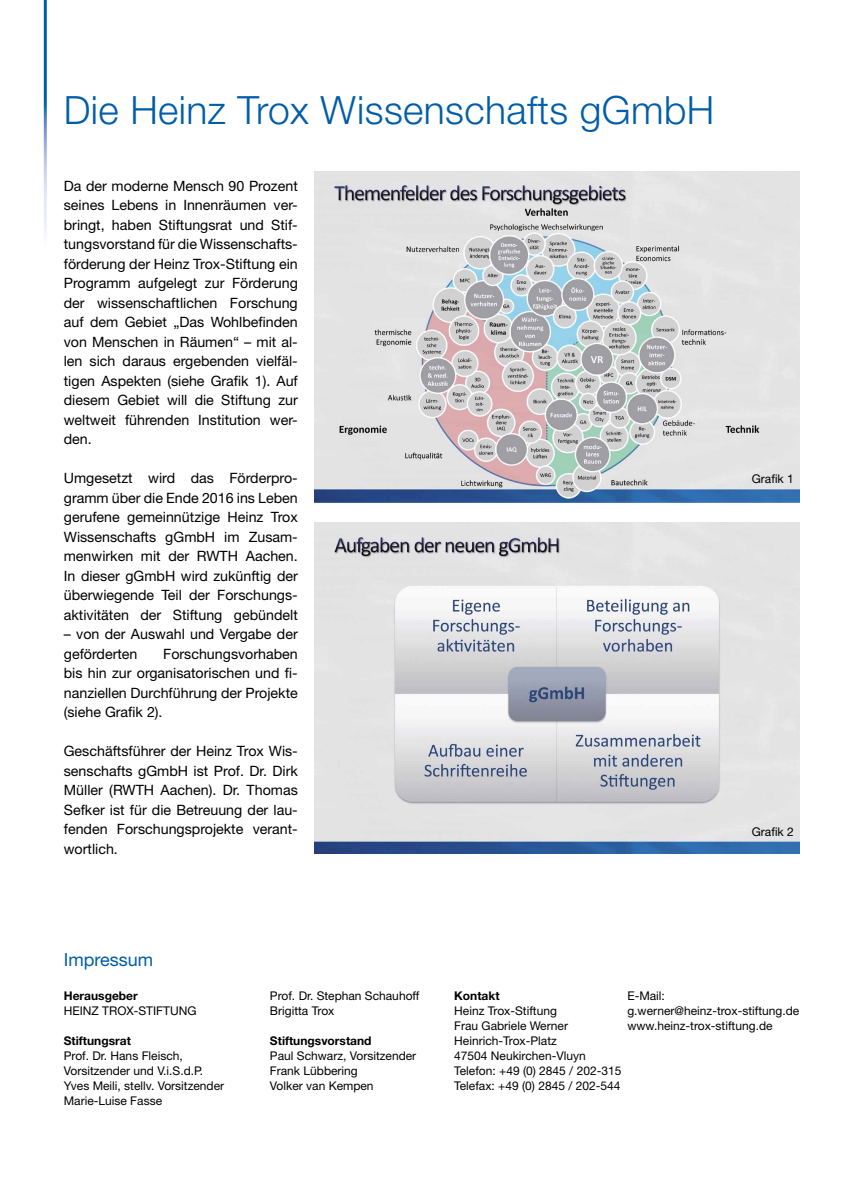
<style>
.page{position:relative;width:851px;height:1191px;background:#fff}
.page>*{position:absolute;margin:0;border:0;box-sizing:border-box;transform-origin:0 0}
.t1{font:300 39px "Helvetica Neue";letter-spacing:.01em;color:#005da9}
.t2{font:18px "Helvetica Neue";color:#005da9}
.t3{font:14.25px/19.5px "Helvetica Neue";color:#000;text-align:justify}
.t4{font:12px/15px "Helvetica Neue";color:#000}
.t5{font:700 12px "Helvetica Neue";color:#000}
</style>
<div class="page">
<img style="left:315px;top:171px;width:484px;height:331px">
<img style="left:315px;top:522px;width:484px;height:331px">
<h1 class="t1" style="left:64px;top:86px;width:652px">Die Heinz Trox Wissenschafts gGmbH</h1>
<p class="t3" style="left:64px;top:175px;width:235px">Da der moderne Mensch 90 Prozent seines Lebens in Innenräumen ver&shy;bringt, haben Stiftungsrat und Stif&shy;tungsvorstand für die Wissenschafts&shy;förderung der Heinz Trox-Stiftung ein Programm aufgelegt zur Förderung der wissenschaftlichen Forschung auf dem Gebiet „Das Wohlbefinden von Menschen in Räumen“ – mit al&shy;len sich daraus ergebenden vielfäl&shy;tigen Aspekten (siehe Grafik 1). Auf diesem Gebiet will die Stiftung zur weltweit führenden Institution wer&shy;den.</p>
<p class="t3" style="left:64px;top:468px;width:235px">Umgesetzt wird das Förderpro&shy;gramm über die Ende 2016 ins Leben gerufene gemeinnützige Heinz Trox Wissenschafts gGmbH im Zusam&shy;menwirken mit der RWTH Aachen.<br>In dieser gGmbH wird zukünftig der überwiegende Teil der Forschungs&shy;aktivitäten der Stiftung gebündelt</p>
<p class="t3" style="left:64px;top:624px;width:235px">– von der Auswahl und Vergabe der geförderten</p>
<p class="t3" style="left:64px;top:643px;width:235px;text-indent:99px">Forschungsvorhaben bis hin zur organisatorischen und fi&shy;nanziellen Durchführung der Projekte (siehe Grafik 2).</p>
<p class="t3" style="left:64px;top:741px;width:235px">Geschäftsführer der Heinz Trox Wis&shy;senschafts gGmbH ist Prof. Dr. Dirk Müller (RWTH Aachen). Dr. Thomas Sefker ist für die Betreuung der lau&shy;fenden Forschungsprojekte verant&shy;wortlich.</p>
<p class="t2" style="left:64px;top:948px;width:91px">Impressum</p>
<p class="t4" style="left:751px;top:471px;width:43px">Grafik 1</p>
<p class="t4" style="left:751px;top:823px;width:43px">Grafik 2</p>
<p class="t5" style="left:64px;top:988px;width:76px">Herausgeber</p>
<p class="t4" style="left:64px;top:1003px;width:134px">HEINZ TROX-STIFTUNG</p>
<p class="t5" style="left:64px;top:1033px;width:69px">Stiftungsrat</p>
<p class="t4" style="left:64px;top:1048px;width:162px">Prof. Dr. Hans Fleisch,<br>Vorsitzender und V.i.S.d.P.<br>Yves Meili, stellv. Vorsitzender<br>Marie-Luise Fasse</p>
<p class="t4" style="left:270px;top:988px;width:151px">Prof. Dr. Stephan Schauhoff<br>Brigitta Trox</p>
<p class="t5" style="left:270px;top:1033px;width:103px">Stiftungsvorstand</p>
<p class="t4" style="left:270px;top:1048px;width:148px">Paul Schwarz, Vorsitzender<br>Frank Lübbering<br>Volker van Kempen</p>
<p class="t5" style="left:454px;top:988px;width:47px">Kontakt</p>
<p class="t4" style="left:454px;top:1003px;width:169px">Heinz Trox-Stiftung<br>Frau Gabriele Werner<br>Heinrich-Trox-Platz<br>47504 Neukirchen-Vluyn<br>Telefon: +49 (0) 2845 / 202-315<br>Telefax: +49 (0) 2845 / 202-544</p>
<p class="t4" style="left:627px;top:988px;width:173px">E-Mail: g.werner@heinz-trox-stiftung.de www.heinz-trox-stiftung.de</p>
</div>
